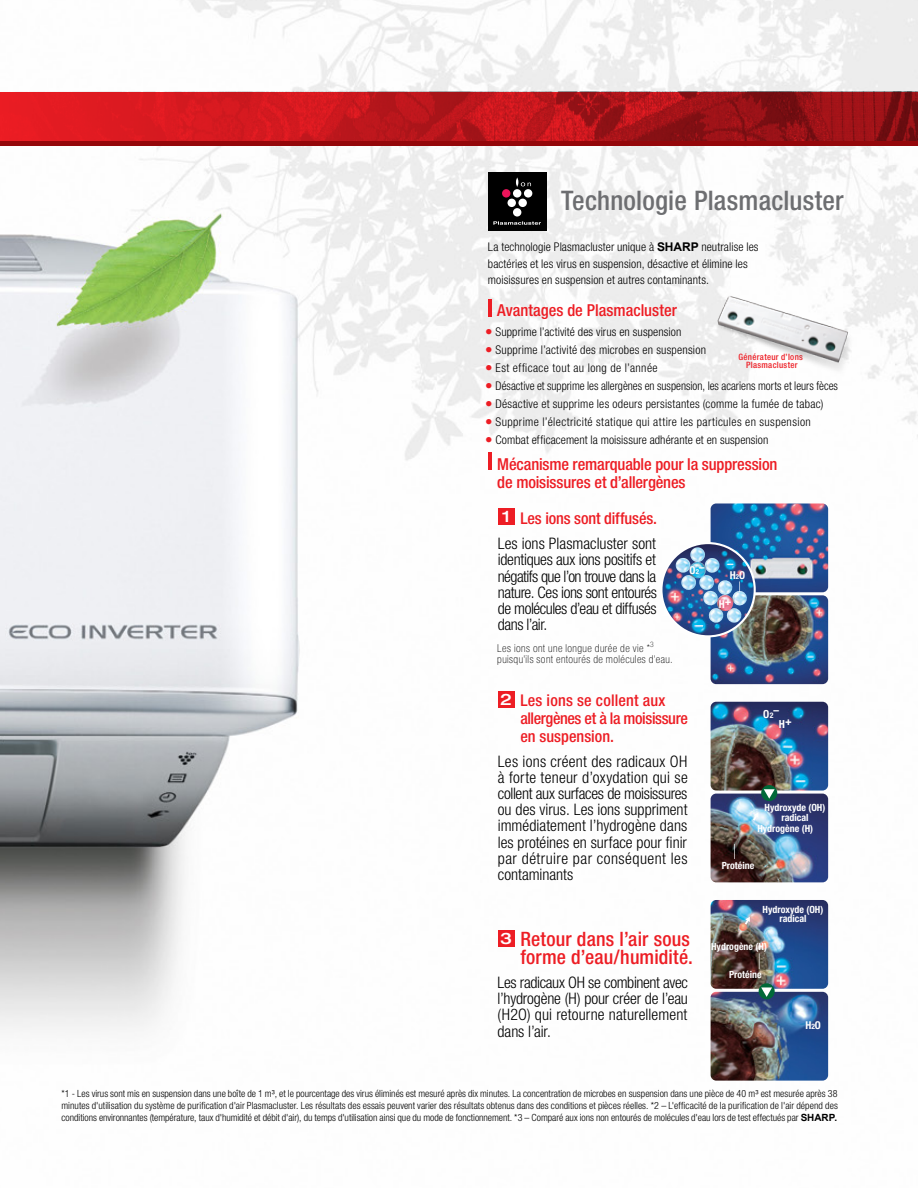
<style>
.page{position:relative;width:918px;height:1188px;background:#fff}
.page>*{position:absolute;margin:0;border:0;box-sizing:border-box;transform-origin:0 0}
.t1{font:500 condensed 27px "Helvetica Neue LT Std";letter-spacing:.005em;color:#6d6e71}
.t2{font:500 condensed 19.8px/17.9px "Helvetica Neue LT Std";letter-spacing:.01em;color:#ed1d24}
.t3{font:500 condensed 16.5px/17.9px "Helvetica Neue LT Std";letter-spacing:-.01em;color:#ed1d24}
.t4{font:500 condensed 16.2px/17.9px "Helvetica Neue LT Std";letter-spacing:-.005em;color:#ed1d24}
.t5{font:300 condensed 15.9px/16.2px "Helvetica Neue LT Std";letter-spacing:-.005em;color:#000;text-align:justify}
.t6{font:500 expanded 15.9px "Helvetica Neue LT Std";color:#fff}
.t7{font:300 condensed 12px/16.5px "Helvetica Neue LT Std";letter-spacing:.01em;color:#000}
.t8{font:300 condensed 12px "Helvetica Neue LT Std";letter-spacing:.035em;color:#000}
.t9{font:300 condensed 12px "Helvetica Neue LT Std";letter-spacing:.01em;color:#000;scale:.95 1}
.t10{font:700 condensed 11.1px/10.4px "Helvetica Neue LT Std";color:#fff}
.t11{font:100 condensed 10.95px/11.9px "Helvetica Neue LT Std";letter-spacing:.04em;color:#000}
.t12{font:700 condensed 10.8px "Helvetica Neue LT Std";color:#fff}
.t13{font:300 condensed 9.9px/12px "Helvetica Neue LT Std";color:#000;text-align:justify}
.t14{font:700 condensed 9.9px/9.6px "Helvetica Neue LT Std";color:#fff;text-align:center}
.t15{font:500 condensed 8.85px/8.7px "Helvetica Neue LT Std";letter-spacing:.035em;color:#ed1d24;text-align:center}
.s1{font-family:"Arial";font-weight:700;font-stretch:normal}
.s2{font-size:15px;color:#ed1d24}
.s3{font-stretch:expanded;font-size:15.9px;color:#fff}
.s4{font-size:6.9px}
.s5{font-size:7.5px}
</style>
<div class="page">
<img style="left:0;top:0;width:918px;height:1077px">
<img style="left:0;top:92px;width:918px;height:49px">
<hr style="left:0;top:141px;width:918px;height:4px;background:#94070a">
<img style="left:711px;top:702px;width:117px;height:89px">
<img style="left:711px;top:794px;width:117px;height:88px">
<svg style="left:734px;top:844px;width:1px;height:15px"></svg>
<svg style="left:753px;top:812px;width:5px;height:9px"></svg>
<div style="left:761px;top:785px;width:16px;height:16px;background:#006838;border-radius:50%"></div>
<svg style="left:764px;top:789px;width:11px;height:10px"></svg>
<div style="left:498px;top:691px;width:17px;height:17px;background:#ed1d24"></div>
<img style="left:711px;top:900px;width:117px;height:89px">
<svg style="left:745px;top:917px;width:5px;height:8px"></svg>
<svg style="left:759px;top:953px;width:1px;height:16px"></svg>
<img style="left:711px;top:992px;width:117px;height:89px">
<div style="left:759px;top:983px;width:16px;height:16px;background:#006838;border-radius:50%"></div>
<svg style="left:761px;top:987px;width:11px;height:10px"></svg>
<div style="left:498px;top:930px;width:17px;height:17px;background:#ed1d24"></div>
<hr style="left:488px;top:299px;width:3px;height:17px;background:#ed1d24">
<hr style="left:488px;top:452px;width:3px;height:18px;background:#ed1d24">
<div style="left:488px;top:173px;width:58px;height:58px;background:#000"></div>
<div style="left:502px;top:189px;width:8px;height:9px;background:#ed145b;border-radius:50%"></div>
<div style="left:513px;top:189px;width:8px;height:9px;background:#fff;border-radius:50%"></div>
<div style="left:513px;top:208px;width:8px;height:9px;background:#fff;border-radius:50%"></div>
<div style="left:508px;top:199px;width:8px;height:8px;background:#fff;border-radius:50%"></div>
<div style="left:518px;top:199px;width:9px;height:8px;background:#fff;border-radius:50%"></div>
<div style="left:524px;top:189px;width:8px;height:9px;background:#fff;border-radius:50%"></div>
<svg style="left:516px;top:178px;width:15px;height:9px"></svg>
<svg style="left:493px;top:221px;width:48px;height:4px"></svg>
<img style="left:701px;top:277px;width:169px;height:114px">
<img style="left:711px;top:503px;width:117px;height:89px">
<img style="left:711px;top:595px;width:117px;height:89px">
<img style="left:661px;top:543px;width:94px;height:93px;border-radius:47px">
<div style="left:660px;top:542px;width:96px;height:95px;border:2px solid #fff;border-radius:50%"></div>
<img style="left:703px;top:580px;width:44px;height:43px">
<img style="left:676px;top:548px;width:21px;height:42px">
<div style="left:498px;top:508px;width:17px;height:17px;background:#ed1d24"></div>
<h1 class="t1" style="left:561px;top:185px;width:284px">Technologie Plasmacluster</h1>
<p class="t7" style="left:488px;top:238px;width:272px">La technologie Plasmacluster unique à <span class="s1">SHARP</span> neutralise les bactéries et les virus en suspension, désactive et élimine les moisissures en suspension et autres contaminants.</p>
<h3 class="t3" style="left:497px;top:301px;width:181px">Avantages de Plasmacluster</h3>
<p class="t7" style="left:485px;top:323px;width:198px"><span class="s2">•</span> Supprime l’activité des virus en suspension</p>
<p class="t7" style="left:485px;top:341px;width:222px"><span class="s2">•</span> Supprime l’activité des microbes en suspension</p>
<p class="t8" style="left:485px;top:361px;width:174px"><span class="s2">•</span> Est efficace tout au long de l’année</p>
<p class="t9" style="left:485px;top:379px;width:373px"><span class="s2">•</span> Désactive et supprime les allergènes en suspension, les acariens morts et leurs fèces</p>
<p class="t7" style="left:485px;top:395px;width:340px"><span class="s2">•</span> Désactive et supprime les odeurs persistantes (comme la fumée de tabac)</p>
<p class="t8" style="left:485px;top:415px;width:327px"><span class="s2">•</span> Supprime l’électricité statique qui attire les particules en suspension</p>
<p class="t7" style="left:485px;top:431px;width:285px"><span class="s2">•</span> Combat efficacement la moisissure adhérante et en suspension</p>
<p class="t15" style="left:739px;top:352px;width:66px">Générateur d’Ions<br>Plasmacluster</p>
<h3 class="t3" style="left:497px;top:455px;width:282px">Mécanisme remarquable pour la suppression de moisissures et d’allergènes</h3>
<h3 class="t4" style="left:502px;top:509px;width:156px"><span class="s3">1</span> Les ions sont diffusés.</h3>
<h3 class="t5" style="left:498px;top:535px;width:161px">Les ions Plasmacluster sont identiques aux ions positifs et négatifs que l’on trouve dans la nature. Ces ions sont entourés de molécules d’eau et diffusés dans l’air.</h3>
<p class="t11" style="left:497px;top:642px;width:177px">Les ions ont une longue durée de vie *<sup>3 </sup>puisqu'ils sont entourés de molécules d'eau.</p>
<p class="t12" style="left:690px;top:562px;width:17px">O<sub>2</sub>–</p>
<h3 class="t6" style="left:500px;top:689px;width:13px">2</h3>
<h3 class="t4" style="left:520px;top:692px;width:169px">Les ions se collent aux allergènes et à la moisissure en suspension.</h3>
<p class="t5" style="left:498px;top:753px;width:191px">Les ions créent des radicaux OH à forte teneur d’oxydation qui se collent aux surfaces de moisissures ou des virus. Les ions suppriment immédiatement l’hydrogène dans les protéines en surface pour finir par détruire par conséquent les contaminants</p>
<p class="t12" style="left:730px;top:569px;width:17px">H<span class="s4">2</span>O</p>
<p class="t12" style="left:719px;top:596px;width:14px">H+</p>
<p class="t10" style="left:779px;top:707px;width:14px;text-indent:-16px">O<sub>2</sub>–<br>H+</p>
<p class="t14" style="left:765px;top:803px;width:62px">Hydroxyde (OH) radical</p>
<p class="t14" style="left:757px;top:824px;width:57px">Hydrogène (H)</p>
<p class="t14" style="left:722px;top:861px;width:34px">Protéine</p>
<h2 class="t2" style="left:520px;top:930px;width:174px">Retour dans l’air sous forme d’eau/humidité.</h2>
<h3 class="t6" style="left:500px;top:929px;width:13px">3</h3>
<h3 class="t5" style="left:498px;top:974px;width:192px">Les radicaux OH se combinent avec l’hydrogène (H) pour créer de l’eau (H2O) qui retourne naturellement dans l’air.</h3>
<p class="t14" style="left:763px;top:904px;width:62px">Hydroxyde (OH) radical</p>
<p class="t14" style="left:711px;top:942px;width:57px">Hydrogène (H)</p>
<p class="t14" style="left:729px;top:970px;width:34px">Protéine</p>
<p class="t12" style="left:805px;top:1019px;width:17px">H<span class="s5">2</span>O</p>
<p class="t13" style="left:62px;top:1088px;width:778px">*1 - Les virus sont mis en suspension dans une boîte de 1 m³, et le pourcentage des virus éliminés est mesuré après dix minutes. La concentration de microbes en suspension dans une pièce de 40 m³ est mesurée après 38 minutes d'utilisation du système de purification d'air Plasmacluster. Les résultats des essais peuvent varier des résultats obtenus dans des conditions et pièces réelles. *2 – L'efficacité de la purification de l'air dépend des conditions environnantes (température, taux d'humidité et débit d'air), du temps d'utilisation ainsi que du mode de fonctionnement. *3 – Comparé aux ions non entourés de molécules d'eau lors de test effectués par <span class="s1">SHARP.</span></p>
</div>
